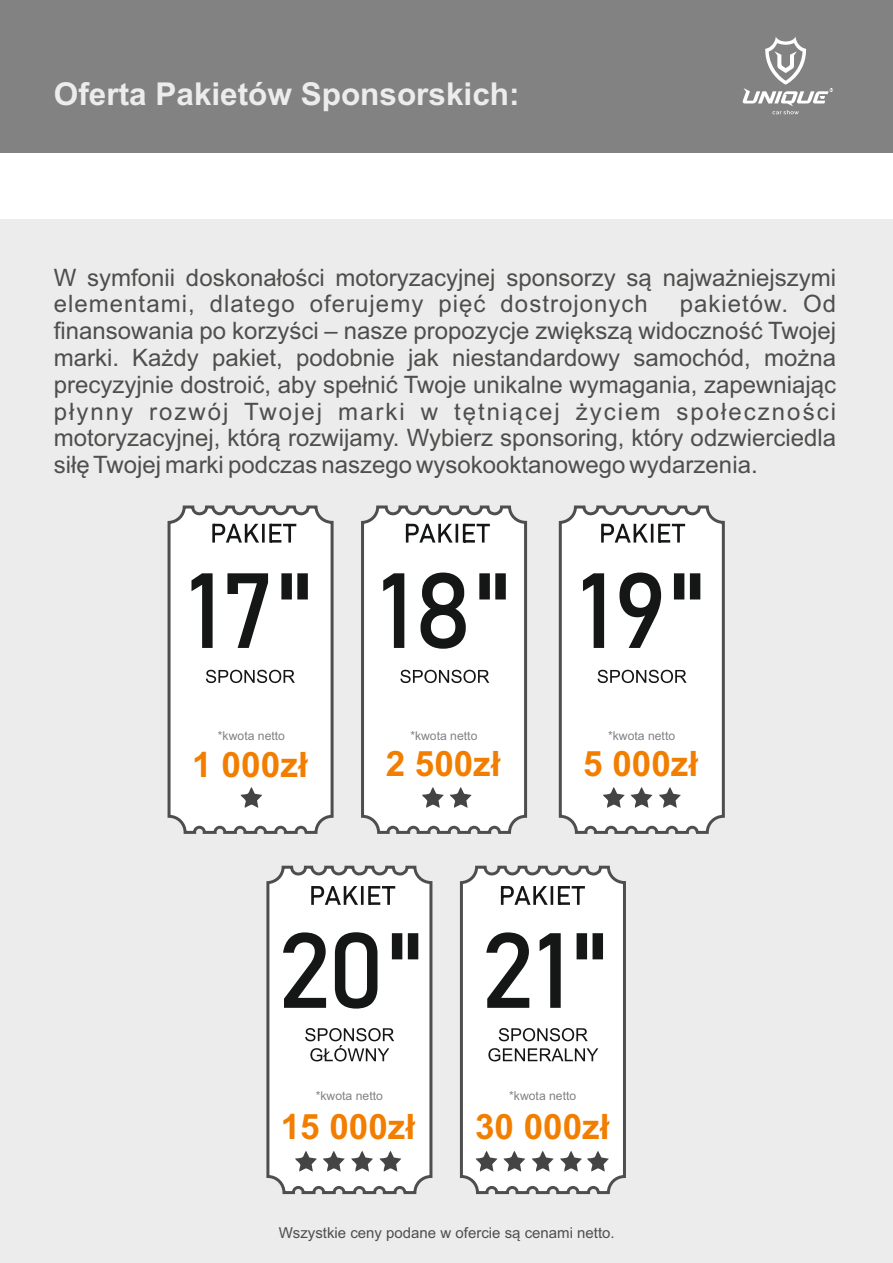
<style>
.page{position:relative;width:893px;height:1263px;background:#fff}
.page>*{position:absolute;margin:0;border:0;box-sizing:border-box;transform-origin:0 0}
.t1{font:700 35.1px "Arial";color:#f27e00}
.t2{font:700 31.5px "Arial";color:#ececec}
.t3{font:24px/26.8px "Arial";color:#4e4e4d}
.t4{font:15px "Arial";color:#4e4e4d}
.t5{font:12.15px "Arial";color:#818281}
</style>
<div class="page">
<div style="left:0;top:219px;width:893px;height:1044px;background:#ececec"></div>
<div style="left:0;top:0;width:893px;height:153px;background:#818281"></div>
<svg style="left:266px;top:865px;width:167px;height:330px;background:#f0f0f0"></svg>
<svg style="left:295px;top:1151px;width:22px;height:20px"></svg>
<svg style="left:323px;top:1151px;width:22px;height:20px"></svg>
<svg style="left:351px;top:1151px;width:22px;height:20px"></svg>
<svg style="left:379px;top:1151px;width:22px;height:20px"></svg>
<svg style="left:311px;top:886px;width:84px;height:19px;background:#a9a9a9"></svg>
<svg style="left:335px;top:932px;width:42px;height:76px;background:#7d7e7e"></svg>
<svg style="left:392px;top:933px;width:26px;height:26px"></svg>
<svg style="left:283px;top:932px;width:43px;height:76px;background:#939393"></svg>
<svg style="left:305px;top:1028px;width:89px;height:33px;background:#c4c4c4"></svg>
<svg style="left:459px;top:865px;width:167px;height:330px;background:#f0f0f0"></svg>
<svg style="left:476px;top:1151px;width:49px;height:20px"></svg>
<svg style="left:532px;top:1151px;width:22px;height:20px"></svg>
<svg style="left:560px;top:1151px;width:49px;height:20px"></svg>
<svg style="left:501px;top:886px;width:84px;height:19px;background:#a9a9a9"></svg>
<svg style="left:486px;top:932px;width:43px;height:76px;background:#939393"></svg>
<svg style="left:540px;top:933px;width:21px;height:75px;background:#797a7a"></svg>
<svg style="left:577px;top:933px;width:26px;height:26px"></svg>
<svg style="left:488px;top:1028px;width:110px;height:33px;background:#c6c6c6"></svg>
<svg style="left:167px;top:505px;width:167px;height:329px;background:#f1f1f1"></svg>
<svg style="left:240px;top:787px;width:22px;height:21px"></svg>
<svg style="left:212px;top:524px;width:84px;height:19px;background:#aaabab"></svg>
<svg style="left:191px;top:573px;width:22px;height:75px;background:#7f7f7f"></svg>
<svg style="left:227px;top:573px;width:41px;height:75px;background:#a1a1a1"></svg>
<svg style="left:281px;top:573px;width:27px;height:26px"></svg>
<svg style="left:206px;top:670px;width:89px;height:13px"></svg>
<svg style="left:361px;top:505px;width:167px;height:329px;background:#f1f1f1"></svg>
<svg style="left:422px;top:787px;width:22px;height:21px"></svg>
<svg style="left:450px;top:787px;width:22px;height:21px"></svg>
<svg style="left:406px;top:524px;width:84px;height:19px;background:#aaabab"></svg>
<svg style="left:383px;top:573px;width:21px;height:75px;background:#7d7d7d"></svg>
<svg style="left:420px;top:572px;width:46px;height:77px;background:#7d7e7e"></svg>
<svg style="left:479px;top:573px;width:27px;height:26px"></svg>
<svg style="left:400px;top:670px;width:89px;height:13px"></svg>
<svg style="left:558px;top:505px;width:167px;height:329px;background:#f1f1f1"></svg>
<svg style="left:603px;top:787px;width:22px;height:21px"></svg>
<svg style="left:631px;top:787px;width:22px;height:21px"></svg>
<svg style="left:659px;top:787px;width:22px;height:21px"></svg>
<svg style="left:601px;top:524px;width:84px;height:19px;background:#aaa"></svg>
<svg style="left:583px;top:573px;width:21px;height:75px;background:#7a7b7b"></svg>
<svg style="left:619px;top:572px;width:42px;height:76px;background:#929292"></svg>
<svg style="left:674px;top:573px;width:26px;height:26px"></svg>
<svg style="left:598px;top:670px;width:89px;height:13px"></svg>
<svg style="left:743px;top:37px;width:90px;height:78px"></svg>
<h2 class="t2" style="left:54px;top:82px;width:467px">Oferta Pakietów Sponsorskich:</h2>
<p class="t3" style="left:54px;top:266px;width:784px">W symfonii doskonałości motoryzacyjnej sponsorzy są najważniejszymi elementami, dlatego oferujemy pięć dostrojonych</p>
<p class="t3" style="left:54px;top:293px;width:784px;text-align:justify;text-indent:626px">pakietów. Od finansowania po korzyści – nasze propozycje zwiększą widoczność Twojej marki. Każdy pakiet, podobnie jak niestandardowy samochód, można precyzyjnie dostroić, aby spełnić Twoje unikalne wymagania, zapewniając płynny rozwój Twojej marki w tętniącej życiem społeczności motoryzacyjnej, którą rozwijamy. Wybierz sponsoring, który odzwierciedla siłę Twojej marki podczas naszego wysokooktanowego wydarzenia.</p>
<p class="t5" style="left:218px;top:732px;width:69px">*kwota netto</p>
<h1 class="t1" style="left:192px;top:752px;width:117px">1 000zł</h1>
<p class="t5" style="left:410px;top:732px;width:69px">*kwota netto</p>
<h1 class="t1" style="left:386px;top:750px;width:116px">2 500zł</h1>
<p class="t5" style="left:608px;top:732px;width:69px">*kwota netto</p>
<h1 class="t1" style="left:583px;top:750px;width:116px">5 000zł</h1>
<p class="t5" style="left:316px;top:1091px;width:69px">*kwota netto</p>
<p class="t5" style="left:509px;top:1091px;width:69px">*kwota netto</p>
<h1 class="t1" style="left:281px;top:1113px;width:136px">15 000zł</h1>
<h1 class="t1" style="left:475px;top:1113px;width:136px">30 000zł</h1>
<p class="t4" style="left:279px;top:1226px;width:337px">Wszystkie ceny podane w ofercie są cenami netto.</p>
</div>
